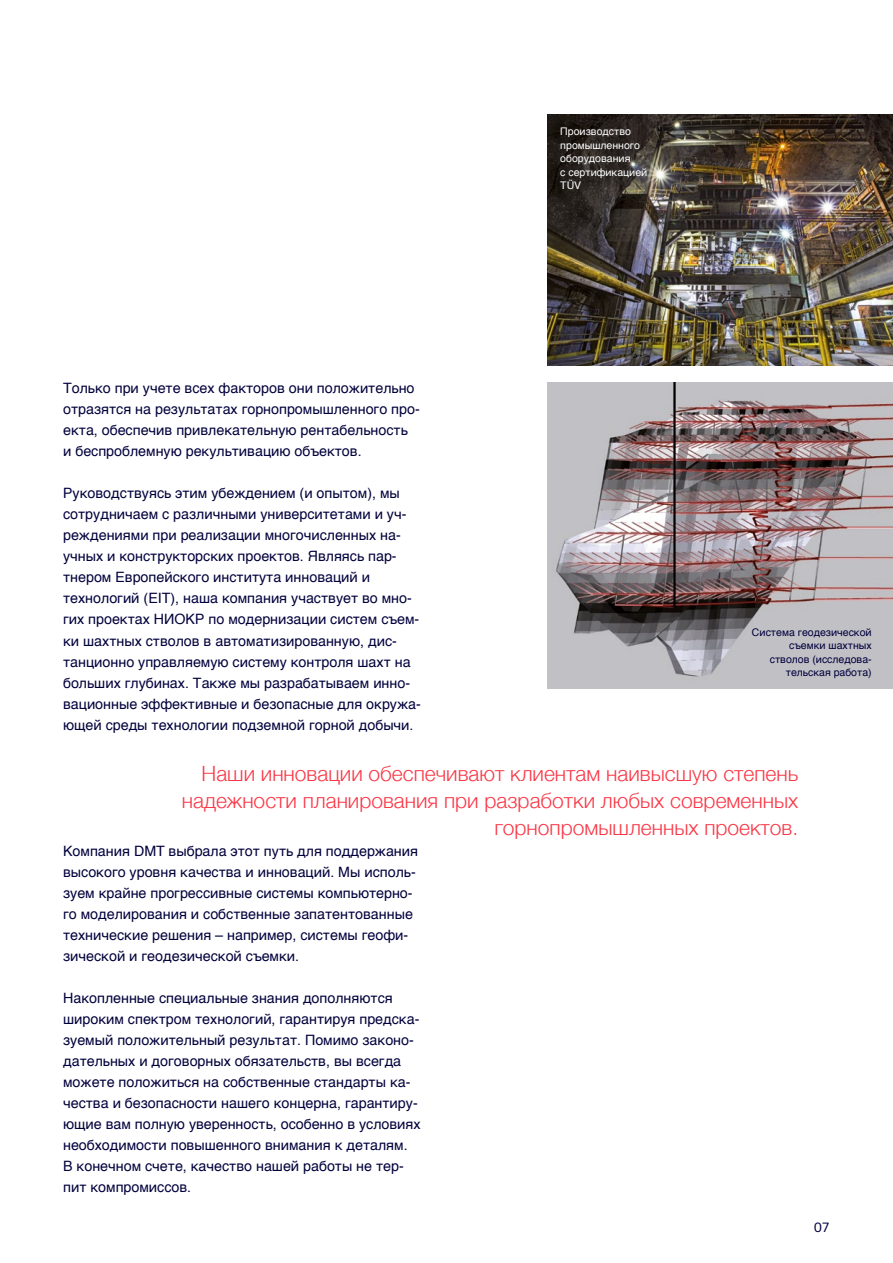
<style>
.page{position:relative;width:893px;height:1263px;background:#fff}
.page>*{position:absolute;margin:0;border:0;box-sizing:border-box;transform-origin:0 0}
.t1{font:300 21px/27px "Helvetica";color:#fa3746;text-align:right}
.t2{font:14.25px/21px "Helvetica";color:#00003c}
.t3{font:13.5px "TNG Pro";color:#00003c}
.t4{font:10.5px/13.5px "Helvetica";color:#00003c;text-align:right}
.t5{font:10.5px/13.5px "Helvetica";color:#fff}
</style>
<div class="page">
<img style="left:548px;top:115px;width:345px;height:251px">
<img style="left:548px;top:383px;width:345px;height:306px">
<p class="t2" style="left:63px;top:378px;width:358px">Только при учете всех факторов они положительно отразятся на результатах горнопромышленного про&shy;екта, обеспечив привлекательную рентабельность<br>и беспроблемную рекультивацию объектов.</p>
<p class="t2" style="left:63px;top:483px;width:359px">Руководствуясь этим убеждением (и опытом), мы сотрудничаем с различными университетами и уч&shy;реждениями при реализации многочисленных на&shy;учных и конструкторских проектов. Являясь пар&shy;тнером Европейского института инноваций и технологий (EIT), наша компания участвует во мно&shy;гих проектах НИОКР по модернизации систем съем&shy;ки шахтных стволов в автоматизированную, дис&shy;танционно управляемую систему контроля шахт на больших глубинах. Также мы разрабатываем инно&shy;вационные эффективные и безопасные для окружа&shy;ющей среды технологии подземной горной добычи.</p>
<p class="t5" style="left:560px;top:125px;width:88px">Производство промышленного оборудования<br>с сертификацией<br>TÜV</p>
<p class="t4" style="left:752px;top:625px;width:121px">Система геодезической съемки шахтных стволов (исследова&shy;тельская работа)</p>
<h1 class="t1" style="left:182px;top:758px;width:618px">Наши инновации обеспечивают клиентам наивысшую степень надежности планирования при разработки любых современных горнопромышленных проектов.</h1>
<p class="t2" style="left:63px;top:840px;width:356px">Компания DMT выбрала этот путь для поддержания высокого уровня качества и инноваций. Мы исполь&shy;зуем крайне прогрессивные системы компьютерно&shy;го моделирования и собственные запатентованные технические решения – например, системы геофи&shy;зической и геодезической съемки.</p>
<p class="t2" style="left:63px;top:987px;width:359px">Накопленные специальные знания дополняются широким спектром технологий, гарантируя предска&shy;зуемый положительный результат. Помимо законо&shy;дательных и договорных обязательств, вы всегда можете положиться на собственные стандарты ка&shy;чества и безопасности нашего концерна, гарантиру&shy;ющие вам полную уверенность, особенно в условиях необходимости повышенного внимания к деталям.<br>В конечном счете, качество нашей работы не тер&shy;пит компромиссов.</p>
<p class="t3" style="left:814px;top:1219px;width:17px">07</p>
</div>
